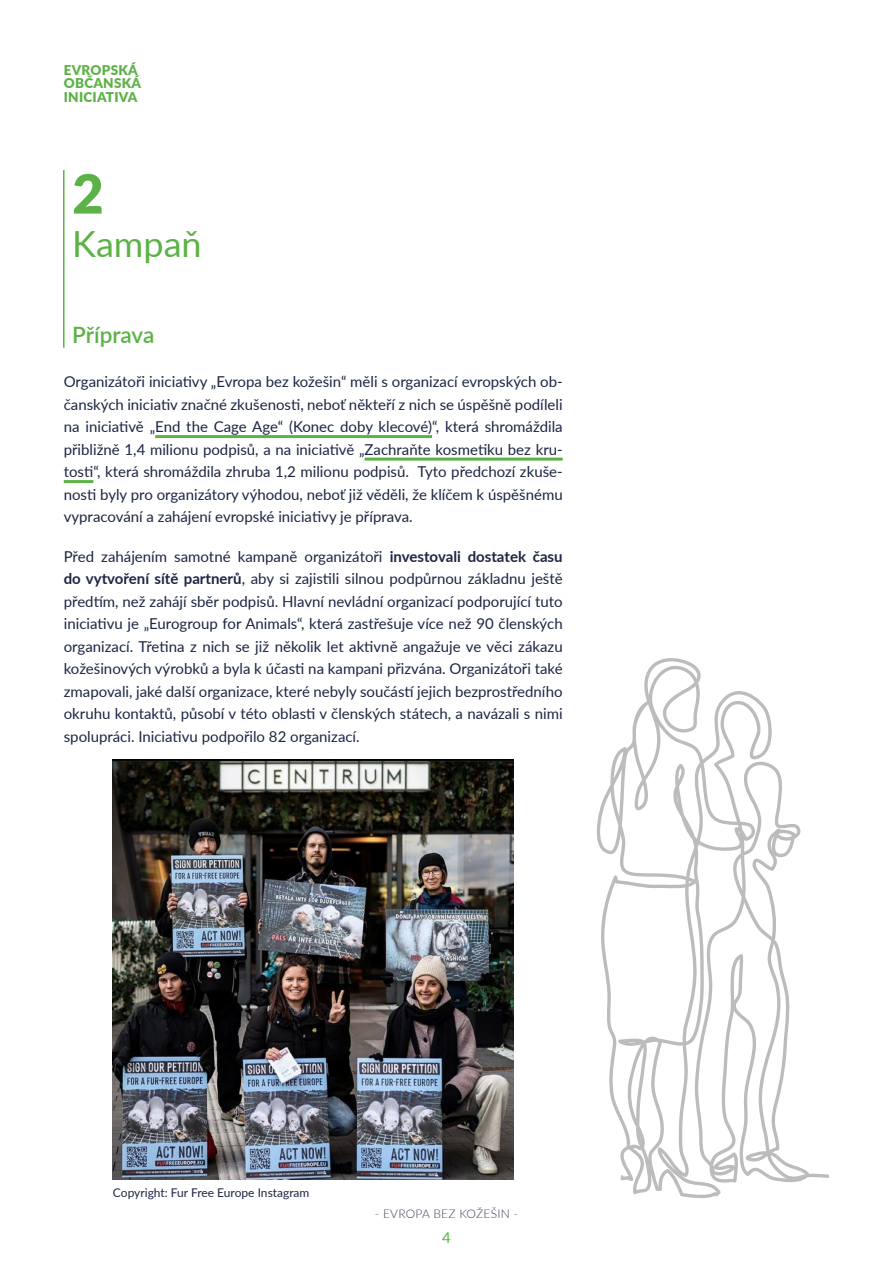
<style>
.page{position:relative;width:893px;height:1263px;background:#fff}
.page>*{position:absolute;margin:0;border:0;box-sizing:border-box;transform-origin:0 0}
.Inner_accent_color_number{font:900 54px "Lato";color:#5cb246}
.Inner_accent_title_1{font:36px "Lato";color:#5cb246}
.Inner_accent_title_2{font:600 22.5px "Lato";letter-spacing:-.005em;color:#5cb246}
.t1{font:15px/22.5px "Lato";color:#1c2543;text-align:justify}
.t2{font:15px "Lato";color:#5cb246}
.t3{font:900 13.5px/13.5px "Lato";letter-spacing:.02em;color:#5cb246}
.Box_text_dark{font:12px "Lato";color:#1c2543}
.t4{font:300 12px "Lato";letter-spacing:.02em;color:#3c3e5c}
.s1{font-weight:700}
</style>
<div class="page">
<hr style="left:63px;top:170px;width:2px;height:178px;background:#5cb246">
<hr style="left:155px;top:435px;width:277px;height:3px;background:#5cb246">
<hr style="left:365px;top:458px;width:198px;height:3px;background:#5cb246">
<hr style="left:64px;top:480px;width:29px;height:3px;background:#5cb246">
<svg style="left:596px;top:658px;width:233px;height:541px"></svg>
<img style="left:113px;top:759px;width:400px;height:420px">
<p class="t3" style="left:64px;top:62px;width:79px">EVROPSKÁ<br>OBČANSKÁ<br>INICIATIVA</p>
<p class="Inner_accent_color_number" style="left:72px;top:153px;width:33px">2</p>
<p class="Inner_accent_title_1" style="left:72px;top:218px;width:131px">Kampaň</p>
<p class="Inner_accent_title_2" style="left:72px;top:319px;width:84px">Příprava</p>
<p class="t1" style="left:64px;top:370px;width:500px">Organizátoři iniciativy „Evropa bez kožešin“ měli s organizací evropských ob&shy;čanských iniciativ značné zkušenosti, neboť někteří z nich se úspěšně podíleli na iniciativě „End the Cage Age“ (Konec doby klecové)“, která shromáždila přibližně 1,4 milionu podpisů, a na iniciativě „Zachraňte kosmetiku bez kru&shy;tosti“, která shromáždila zhruba 1,2 milionu podpisů. Tyto předchozí zkuše&shy;nosti byly pro organizátory výhodou, neboť již věděli, že klíčem k úspěšnému vypracování a zahájení evropské iniciativy je příprava.</p>
<p class="t1" style="left:64px;top:544px;width:500px">Před zahájením samotné kampaně organizátoři <span class="s1">investovali dostatek času do vytvoření sítě partnerů</span>, aby si zajistili silnou podpůrnou základnu ještě předtím, než zahájí sběr podpisů. Hlavní nevládní organizací podporující tuto iniciativu je „Eurogroup for Animals“, která zastřešuje více než 90 členských organizací. Třetina z nich se již několik let aktivně angažuje ve věci zákazu kožešinových výrobků a byla k účasti na kampani přizvána. Organizátoři také zmapovali, jaké další organizace, které nebyly součástí jejich bezprostředního okruhu kontaktů, působí v této oblasti v členských státech, a navázali s nimi spolupráci. Iniciativu podpořilo 82 organizací.</p>
<p class="Box_text_dark" style="left:113px;top:1184px;width:198px">Copyright: Fur Free Europe Instagram</p>
<p class="t4" style="left:375px;top:1206px;width:145px">- EVROPA BEZ KOŽEŠIN -</p>
<p class="t2" style="left:442px;top:1227px;width:10px">4</p>
</div>
